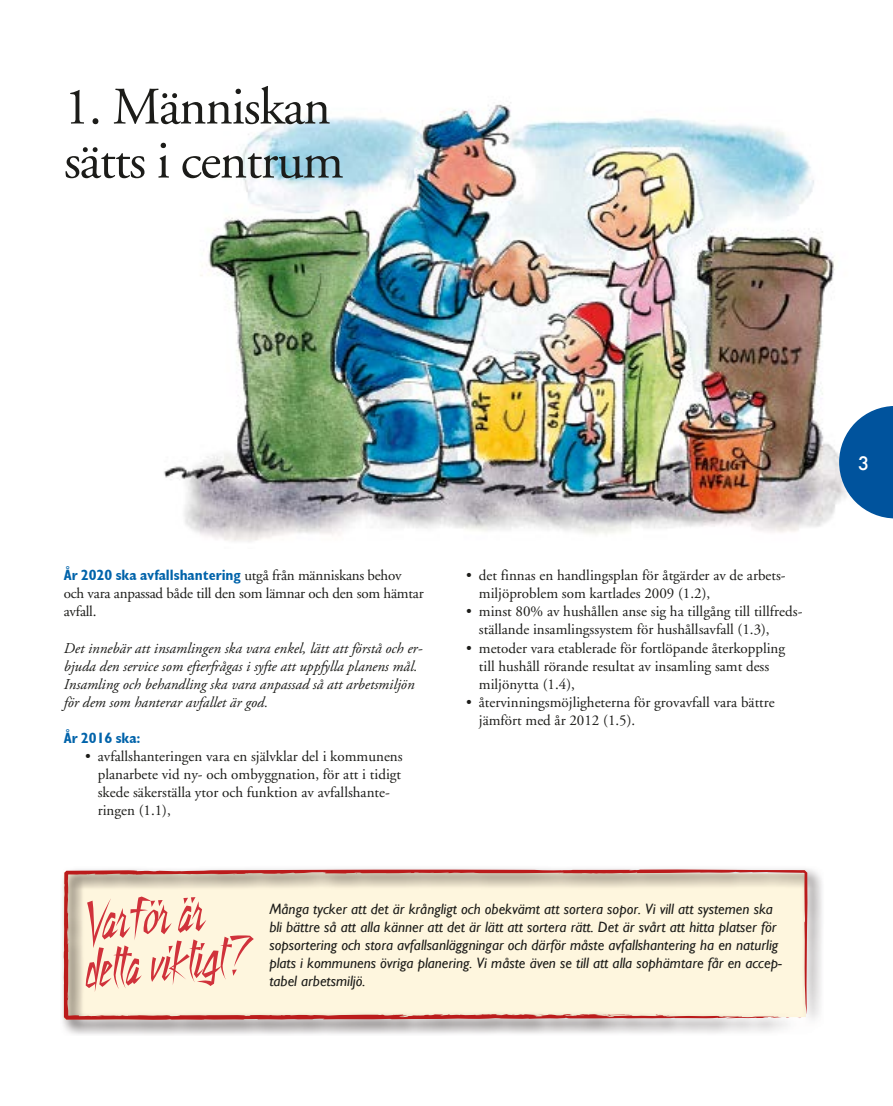
<style>
.page{position:relative;width:893px;height:1106px;background:#fff}
.page>*{position:absolute;margin:0;border:0;box-sizing:border-box;transform-origin:0 0}
.t1{font:53.25px/48px "Still Time";color:#d0323b}
.t2{font:52.5px/54px "Adobe Garamond";letter-spacing:-.025em;color:#1c1c19}
.t3{font:500 18.15px "Futura";color:#fff}
.t4{font:15px/18px "Adobe Garamond";color:#1c1c19}
.t5{font:italic 15px/18px "Gill Sans";color:#1c1c19}
.t6{font:italic 15px/18px "Adobe Garamond Pro";color:#1c1c19}
.t7{font:700 condensed 15px "Gill Sans";color:#0063aa}
.s1{font-family:"Adobe Garamond";font-weight:400;font-stretch:normal;color:#1c1c19}
</style>
<div class="page">
<img style="left:164px;top:102px;width:675px;height:440px">
<img style="left:62px;top:868px;width:760px;height:167px">
<svg style="left:64px;top:869px;width:744px;height:150px;background:#f5e5cf"></svg>
<svg style="left:783px;top:1017px;width:21px;height:1px"></svg>
<svg style="left:839px;top:406px;width:54px;height:112px"></svg>
<h2 class="t2" style="left:64px;top:81px;width:281px">1. Människan sätts i centrum</h2>
<p class="t7" style="left:64px;top:566px;width:339px">År 2020 ska avfallshantering <span class="s1">utgå från människans behov</span></p>
<p class="t4" style="left:64px;top:585px;width:361px">och vara anpassad både till den som lämnar och den som hämtar avfall.</p>
<p class="t6" style="left:64px;top:639px;width:360px">Det innebär att insamlingen ska vara enkel, lätt att förstå och er&shy;bjuda den service som efterfrågas i syfte att uppfylla planens mål.<br>Insamling och behandling ska vara anpassad så att arbetsmiljön för dem som hanterar avfallet är god.</p>
<p class="t7" style="left:64px;top:728px;width:78px">År 2016 ska:</p>
<p class="t4" style="left:98px;top:747px;width:306px;text-indent:-13px">• avfallshanteringen vara en självklar del i kommunens planarbete vid ny- och ombyggnation, för att i tidigt skede säkerställa ytor och funktion av avfallshante&shy;ringen (1.1),</p>
<p class="t4" style="left:479px;top:567px;width:308px;text-indent:-13px">• det finnas en handlingsplan för åtgärder av de arbets&shy;miljöproblem som kartlades 2009 (1.2),</p>
<p class="t4" style="left:479px;top:603px;width:325px;text-indent:-13px">• minst 80% av hushållen anse sig ha tillgång till tillfreds&shy;ställande insamlingssystem för hushållsavfall (1.3),</p>
<p class="t4" style="left:479px;top:639px;width:308px;text-indent:-13px">• metoder vara etablerade för fortlöpande återkoppling till hushåll rörande resultat av insamling samt dess miljönytta (1.4),</p>
<p class="t4" style="left:479px;top:693px;width:297px;text-indent:-13px">• återvinningsmöjligheterna för grovavfall vara bättre jämfört med år 2012 (1.5).</p>
<h1 class="t1" style="left:78px;top:898px;width:163px;rotate:-5deg">Varför är detta viktigt?</h1>
<p class="t5" style="left:269px;top:900px;width:514px">Många tycker att det är krångligt och obekvämt att sortera sopor. Vi vill att systemen ska bli bättre så att alla känner att det är lätt att sortera rätt. Det är svårt att hitta platser för sopsortering och stora avfallsanläggningar och därför måste avfallshantering ha en naturlig plats i kommunens övriga planering. Vi måste även se till att alla sophämtare får en accep&shy;tabel arbetsmiljö.</p>
<p class="t3" style="left:858px;top:450px;width:13px">3</p>
</div>
